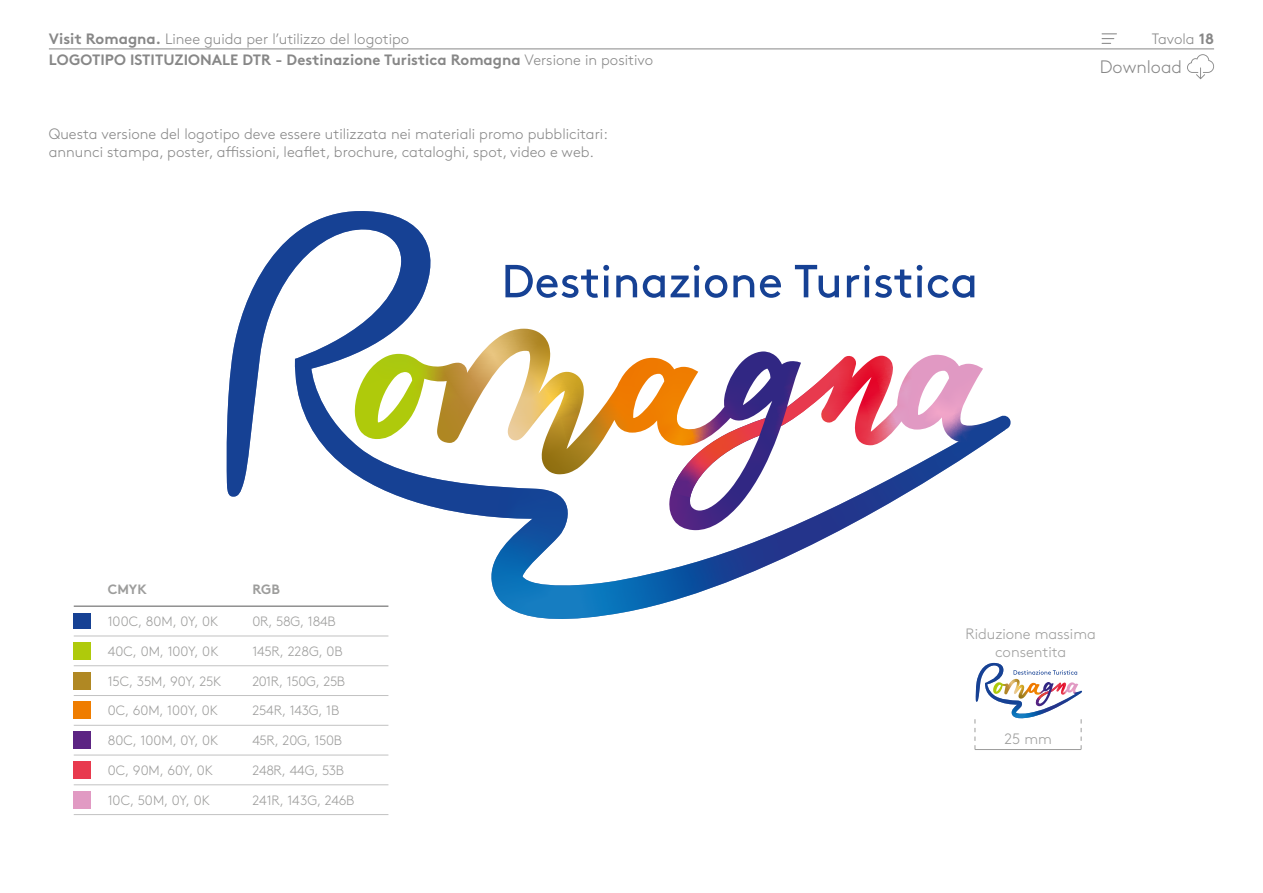
<style>
.page{position:relative;width:1263px;height:893px;background:#fff}
.page>*{position:absolute;margin:0;border:0;box-sizing:border-box;transform-origin:0 0}
.t1{font:300 18px "Brown Pro";color:#878787}
.t2{font:300 15px/18px "Brown Pro";color:#878787}
.t3{font:700 15px "Brown Pro";color:#878787}
.t4{font:300 15px/18px "Brown Pro";color:#9d9d9c;text-align:center}
.t5{font:300 13.5px/29.5px "Brown Pro";letter-spacing:-.015em;color:#9d9d9c}
.t6{font:300 13.5px/29.5px "Brown Pro";letter-spacing:.005em;color:#9d9d9c}
.t7{font:300 13.5px "Brown Pro";letter-spacing:-.035em;color:#9d9d9c}
.t8{font:700 13.5px "Brown Pro";color:#9d9d9c}
.s1{font-weight:700}
.s2{font-weight:300}
</style>
<div class="page">
<hr style="left:49px;top:49px;width:1165px;height:1px;background:#878787">
<svg style="left:1187px;top:54px;width:27px;height:25px"></svg>
<svg style="left:1101px;top:33px;width:16px;height:11px"></svg>
<svg style="left:226px;top:211px;width:780px;height:408px"></svg>
<svg style="left:355px;top:330px;width:417px;height:200px"></svg>
<svg style="left:671px;top:418px;width:94px;height:79px"></svg>
<svg style="left:781px;top:364px;width:57px;height:62px"></svg>
<svg style="left:505px;top:265px;width:104px;height:33px"></svg>
<svg style="left:616px;top:275px;width:21px;height:22px"></svg>
<svg style="left:643px;top:265px;width:56px;height:33px"></svg>
<svg style="left:705px;top:275px;width:22px;height:23px"></svg>
<svg style="left:733px;top:275px;width:21px;height:22px"></svg>
<svg style="left:760px;top:275px;width:21px;height:23px"></svg>
<svg style="left:795px;top:265px;width:44px;height:33px"></svg>
<svg style="left:847px;top:265px;width:64px;height:33px"></svg>
<svg style="left:917px;top:265px;width:5px;height:32px"></svg>
<svg style="left:928px;top:275px;width:46px;height:23px"></svg>
<hr style="left:975px;top:749px;width:106px;height:1px;background:#9d9d9c">
<svg style="left:975px;top:662px;width:107px;height:87px"></svg>
<div style="left:74px;top:614px;width:17px;height:15px;background:#164194"></div>
<div style="left:74px;top:642px;width:17px;height:17px;background:#afca0b"></div>
<div style="left:74px;top:672px;width:17px;height:17px;background:#b08823"></div>
<div style="left:74px;top:702px;width:17px;height:17px;background:#ef7d00"></div>
<div style="left:74px;top:732px;width:17px;height:17px;background:#5c2483"></div>
<div style="left:74px;top:761px;width:17px;height:17px;background:#e83a4e"></div>
<div style="left:74px;top:791px;width:17px;height:17px;background:#e19ac3"></div>
<hr style="left:74px;top:605px;width:314px;height:2px;background:#909090">
<hr style="left:74px;top:636px;width:314px;height:1px;background:#c2c2c2">
<hr style="left:74px;top:665px;width:314px;height:1px;background:#c2c2c2">
<hr style="left:74px;top:695px;width:314px;height:1px;background:#c2c2c2">
<hr style="left:74px;top:725px;width:314px;height:1px;background:#c2c2c2">
<hr style="left:74px;top:755px;width:314px;height:1px;background:#c2c2c2">
<hr style="left:74px;top:784px;width:314px;height:1px;background:#c2c2c2">
<hr style="left:74px;top:814px;width:314px;height:1px;background:#c2c2c2">
<p class="t2" style="left:49px;top:28px;width:362px"><span class="s1">Visit Romagna.</span> Linee guida per l’utilizzo del logotipo</p>
<p class="t2" style="left:1152px;top:29px;width:64px">Tavola <span class="s1">18</span></p>
<p class="t1" style="left:1100px;top:53px;width:84px">Download</p>
<p class="t3" style="left:49px;top:48px;width:606px">LOGOTIPO ISTITUZIONALE DTR - Destinazione Turistica Romagna <span class="s2">Versione in positivo</span></p>
<p class="t2" style="left:49px;top:124px;width:560px">Questa versione del logotipo deve essere utilizzata nei materiali promo pubblicitari: annunci stampa, poster, affissioni, leaflet, brochure, cataloghi, spot, video e web.</p>
<p class="t8" style="left:108px;top:578px;width:40px">CMYK</p>
<p class="t8" style="left:252px;top:578px;width:29px">RGB</p>
<p class="t6" style="left:108px;top:606px;width:112px">100C, 80M, 0Y, 0K<br>40C, 0M, 100Y, 0K</p>
<p class="t5" style="left:108px;top:665px;width:115px">15C, 35M, 90Y, 25K</p>
<p class="t5" style="left:108px;top:695px;width:112px">0C, 60M, 100Y, 0K</p>
<p class="t6" style="left:108px;top:725px;width:112px">80C, 100M, 0Y, 0K</p>
<p class="t5" style="left:108px;top:755px;width:107px">0C, 90M, 60Y, 0K</p>
<p class="t5" style="left:108px;top:784px;width:104px">10C, 50M, 0Y, 0K</p>
<p class="t5" style="left:252px;top:606px;width:92px">0R, 58G, 184B<br>145R, 228G, 0B</p>
<p class="t7" style="left:252px;top:671px;width:94px">201R, 150G, 25B</p>
<p class="t5" style="left:252px;top:695px;width:88px">254R, 143G, 1B</p>
<p class="t5" style="left:252px;top:725px;width:91px">45R, 20G, 150B</p>
<p class="t7" style="left:252px;top:760px;width:93px">248R, 44G, 53B</p>
<p class="t5" style="left:252px;top:784px;width:103px">241R, 143G, 246B</p>
<p class="t4" style="left:965px;top:623px;width:132px">Riduzione massima consentita</p>
<p class="t4" style="left:1004px;top:728px;width:49px">25 mm</p>
</div>
